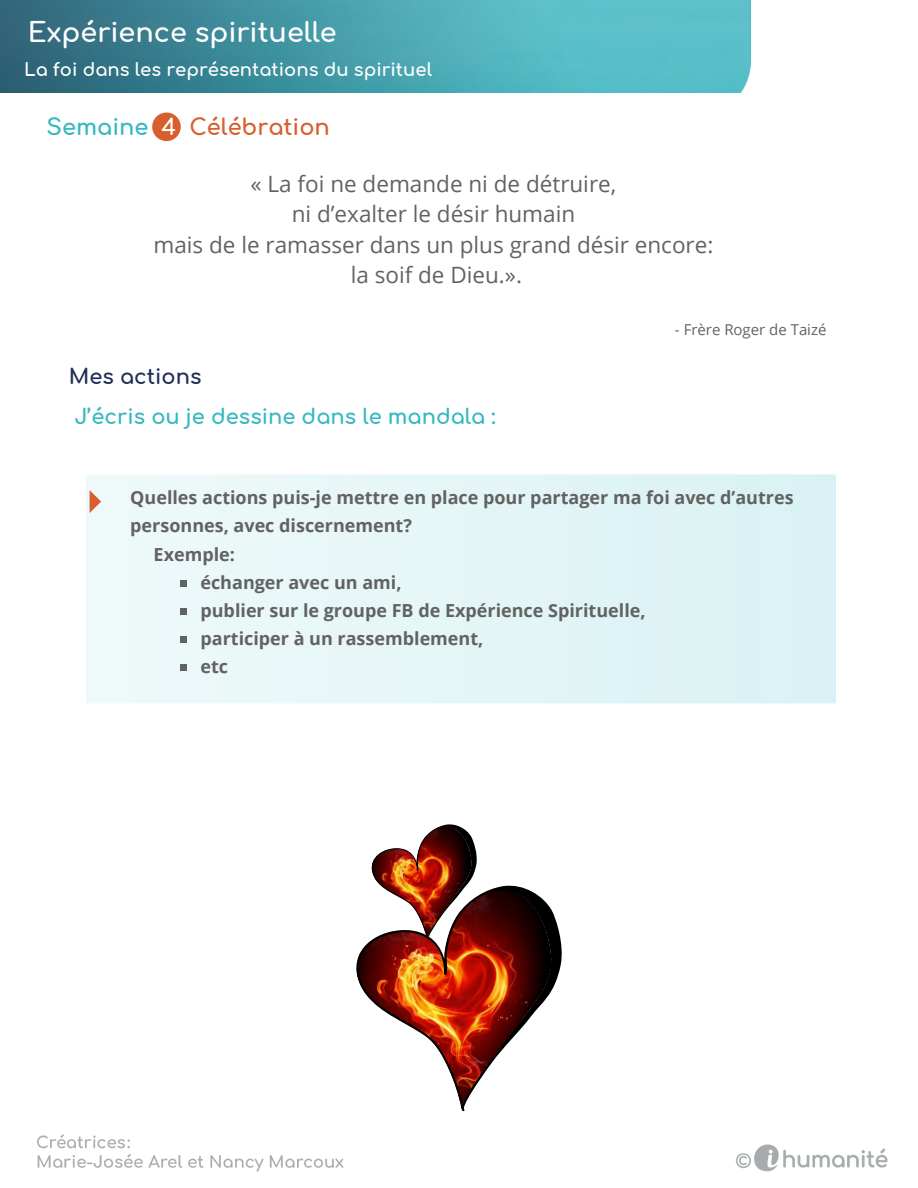
<style>
.page{position:relative;width:918px;height:1188px;background:#fff}
.page>*{position:absolute;margin:0;border:0;box-sizing:border-box;transform-origin:0 0}
.t1{font:700 27px "Comfortaa";color:#fff}
.t2{font:22.5px/30.6px "Open Sans";color:#626262;text-align:center}
.t3{font:700 22.5px "Comfortaa";color:#d85e2e}
.t4{font:700 21px "Comfortaa";color:#36b8c1}
.t5{font:700 21px "Comfortaa";color:#202e56}
.t6{font:700 18px/28.2px "Open Sans";color:#626262}
.t7{font:700 18px "Comfortaa";color:#fff}
.t8{font:15px "Open Sans";color:#626262}
.s1{color:#36b8c1}
.s2{color:#fff}
</style>
<div class="page">
<img style="left:37px;top:1134px;width:851px;height:38px">
<svg style="left:152px;top:113px;width:29px;height:28px"></svg>
<img style="left:0;top:0;width:751px;height:92px">
<img style="left:371px;top:824px;width:106px;height:59px">
<img style="left:87px;top:474px;width:748px;height:230px">
<img style="left:86px;top:488px;width:22px;height:27px">
<svg style="left:356px;top:883px;width:206px;height:229px"></svg>
<div style="left:180px;top:580px;width:7px;height:6px;background:#626262"></div>
<div style="left:180px;top:608px;width:7px;height:7px;background:#626262"></div>
<div style="left:180px;top:636px;width:7px;height:7px;background:#626262"></div>
<div style="left:180px;top:664px;width:7px;height:7px;background:#626262"></div>
<h1 class="t1" style="left:28px;top:19px;width:311px">Expérience spirituelle</h1>
<p class="t7" style="left:24px;top:60px;width:409px">La foi dans les représentations du spirituel</p>
<p class="t3" style="left:47px;top:116px;width:285px"><span class="s1">Semaine</span> <span class="s2">4</span> Célébration</p>
<p class="t2" style="left:154px;top:168px;width:561px">« La foi ne demande ni de détruire,<br>ni d’exalter le désir humain<br>mais de le ramasser dans un plus grand désir encore: la soif de Dieu.».</p>
<p class="t5" style="left:69px;top:365px;width:134px">Mes actions</p>
<p class="t4" style="left:75px;top:405px;width:423px">J’écris ou je dessine dans le mandala :</p>
<p class="t8" style="left:675px;top:319px;width:153px">- Frère Roger de Taizé</p>
<p class="t6" style="left:130px;top:483px;width:665px">Quelles actions puis-je mettre en place pour partager ma foi avec d’autres</p>
<p class="t6" style="left:130px;top:511px;width:283px">personnes, avec discernement?</p>
<p class="t6" style="left:154px;top:540px;width:83px">Exemple:</p>
<p class="t6" style="left:200px;top:568px;width:447px">échanger avec un ami,<br>publier sur le groupe FB de Expérience Spirituelle, participer à un rassemblement,<br>etc</p>
</div>
